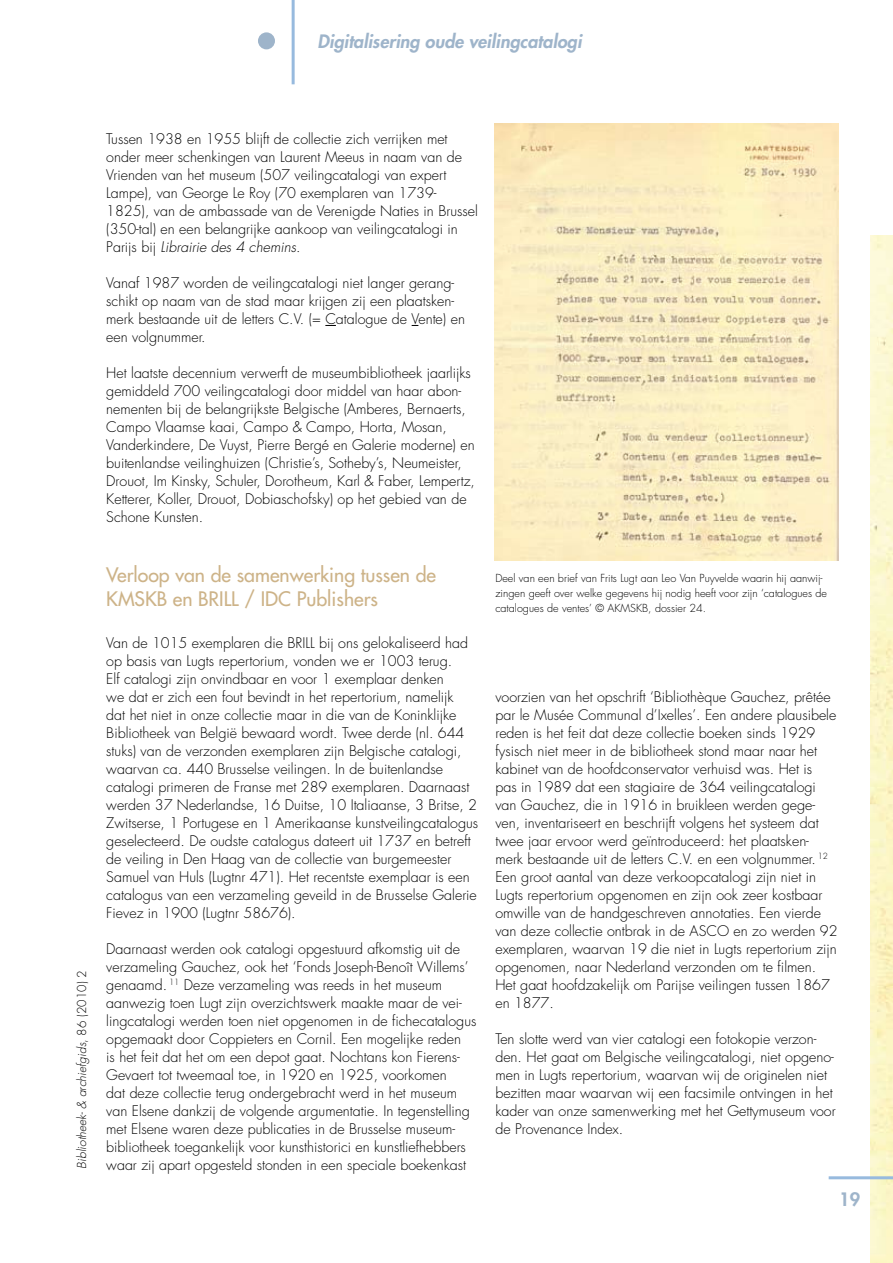
<style>
.page{position:relative;width:893px;height:1263px;background:#fff}
.page>*{position:absolute;margin:0;border:0;box-sizing:border-box;transform-origin:0 0}
.t1{font:19.5px/24px "Futura";color:#cdb388}
.t2{font:italic 800 18px "Futura";color:#9eb4ca}
.t3{font:800 18px "Futura";color:#9eb4ca}
.t4{font:300 14.25px/18px "Futura";color:#000}
.t5{font:italic 300 12px "Futura";color:#000}
.t6{font:300 10.8px/15px "Futura";color:#000}
.s1{font-style:italic}
.s2{font-style:normal}
</style>
<div class="page">
<img style="left:495px;top:123px;width:344px;height:437px">
<img style="left:870px;top:236px;width:23px;height:1027px">
<hr style="left:292px;top:0;width:3px;height:84px;background:#97bade">
<div style="left:258px;top:32px;width:17px;height:17px;background:#9eb4ca;border-radius:50%"></div>
<hr style="left:829px;top:1176px;width:64px;height:3px;background:#97bade">
<p class="t2" style="left:317px;top:30px;width:266px">Digitalisering oude veilingcatalogi</p>
<p class="t4" style="left:106px;top:130px;width:373px">Tussen 1938 en 1955 blijft de collectie zich verrijken met onder meer schenkingen van Laurent Meeus in naam van de Vrienden van het museum (507 veilingcatalogi van expert Lampe), van George Le Roy (70 exemplaren van 1739- 1825), van de ambassade van de Verenigde Naties in Brussel (350-tal) en een belangrijke aankoop van veilingcatalogi in Parijs bij <span class="s1">Librairie des 4 chemins</span>.</p>
<p class="t4" style="left:106px;top:274px;width:360px">Vanaf 1987 worden de veilingcatalogi niet langer gerang&shy;schikt op naam van de stad maar krijgen zij een plaatsken&shy;merk bestaande uit de letters C.V. (= Catalogue de Vente) en een volgnummer.</p>
<p class="t4" style="left:106px;top:364px;width:370px">Het laatste decennium verwerft de museumbibliotheek jaarlijks gemiddeld 700 veilingcatalogi door middel van haar abon&shy;nementen bij de belangrijkste Belgische (Amberes, Bernaerts, Campo Vlaamse kaai, Campo &amp; Campo, Horta, Mosan, Vanderkindere, De Vuyst, Pierre Bergé en Galerie moderne) en buitenlandse veilinghuizen (Christie’s, Sotheby’s, Neumeister, Drouot, Im Kinsky, Schuler, Dorotheum, Karl &amp; Faber, Lempertz, Ketterer, Koller, Drouot, Dobiaschofsky) op het gebied van de Schone Kunsten.</p>
<p class="t5" style="left:74px;top:1168px;width:200px;rotate:-90deg">Bibliotheek- &amp; archiefgids<span class="s2">, 86 (2010) 2</span></p>
<h1 class="t1" style="left:106px;top:563px;width:331px">Verloop van de samenwerking tussen de<br>KMSKB en BRILL / IDC Publishers</h1>
<p class="t4" style="left:106px;top:634px;width:373px">Van de 1015 exemplaren die BRILL bij ons gelokaliseerd had op basis van Lugts repertorium, vonden we er 1003 terug.<br>Elf catalogi zijn onvindbaar en voor 1 exemplaar denken<br>we dat er zich een fout bevindt in het repertorium, namelijk<br>dat het niet in onze collectie maar in die van de Koninklijke Bibliotheek van België bewaard wordt. Twee derde (nl. 644 stuks) van de verzonden exemplaren zijn Belgische catalogi, waarvan ca. 440 Brusselse veilingen. In de buitenlandse catalogi primeren de Franse met 289 exemplaren. Daarnaast werden 37 Nederlandse, 16 Duitse, 10 Italiaanse, 3 Britse, 2<br>Zwitserse, 1 Portugese en 1 Amerikaanse kunstveilingcatalogus geselecteerd. De oudste catalogus dateert uit 1737 en betreft de veiling in Den Haag van de collectie van burgemeester Samuel van Huls (Lugtnr 471). Het recentste exemplaar is een catalogus van een verzameling geveild in de Brusselse Galerie Fievez in 1900 (Lugtnr 58676).</p>
<p class="t4" style="left:106px;top:940px;width:372px">Daarnaast werden ook catalogi opgestuurd afkomstig uit de verzameling Gauchez, ook het ‘Fonds Joseph-Benoît Willems’ genaamd. <sup>11</sup> Deze verzameling was reeds in het museum aanwezig toen Lugt zijn overzichtswerk maakte maar de vei&shy;lingcatalogi werden toen niet opgenomen in de fichecatalogus opgemaakt door Coppieters en Cornil. Een mogelijke reden<br>is het feit dat het om een depot gaat. Nochtans kon Fierens-Gevaert tot tweemaal toe, in 1920 en 1925, voorkomen<br>dat deze collectie terug ondergebracht werd in het museum van Elsene dankzij de volgende argumentatie. In tegenstelling met Elsene waren deze publicaties in de Brusselse museum&shy;bibliotheek toegankelijk voor kunsthistorici en kunstliefhebbers waar zij apart opgesteld stonden in een speciale boekenkast</p>
<p class="t6" style="left:495px;top:571px;width:333px">Deel van een brief van Frits Lugt aan Leo Van Puyvelde waarin hij aanwij&shy;zingen geeft over welke gegevens hij nodig heeft voor zijn ‘catalogues de catalogues de ventes’ © AKMSKB, dossier 24.</p>
<p class="t4" style="left:495px;top:688px;width:344px">voorzien van het opschrift ‘Bibliothèque Gauchez, prêtée par le Musée Communal d’Ixelles’. Een andere plausibele reden is het feit dat deze collectie boeken sinds 1929 fysisch niet meer in de bibliotheek stond maar naar het kabinet van de hoofdconservator verhuisd was. Het is<br>pas in 1989 dat een stagiaire de 364 veilingcatalogi van Gauchez, die in 1916 in bruikleen werden gege&shy;ven, inventariseert en beschrijft volgens het systeem dat twee jaar ervoor werd geïntroduceerd: het plaatsken&shy;merk bestaande uit de letters C.V. en een volgnummer. <sup>12<br></sup>Een groot aantal van deze verkoopcatalogi zijn niet in Lugts repertorium opgenomen en zijn ook zeer kostbaar omwille van de handgeschreven annotaties. Een vierde van deze collectie ontbrak in de ASCO en zo werden 92 exemplaren, waarvan 19 die niet in Lugts repertorium zijn opgenomen, naar Nederland verzonden om te filmen.<br>Het gaat hoofdzakelijk om Parijse veilingen tussen 1867 en 1877.</p>
<p class="t4" style="left:495px;top:1030px;width:342px">Ten slotte werd van vier catalogi een fotokopie verzon&shy;den. Het gaat om Belgische veilingcatalogi, niet opgeno&shy;men in Lugts repertorium, waarvan wij de originelen niet bezitten maar waarvan wij een facsimile ontvingen in het kader van onze samenwerking met het Gettymuseum voor de Provenance Index.</p>
<p class="t3" style="left:839px;top:1188px;width:22px">19</p>
</div>
